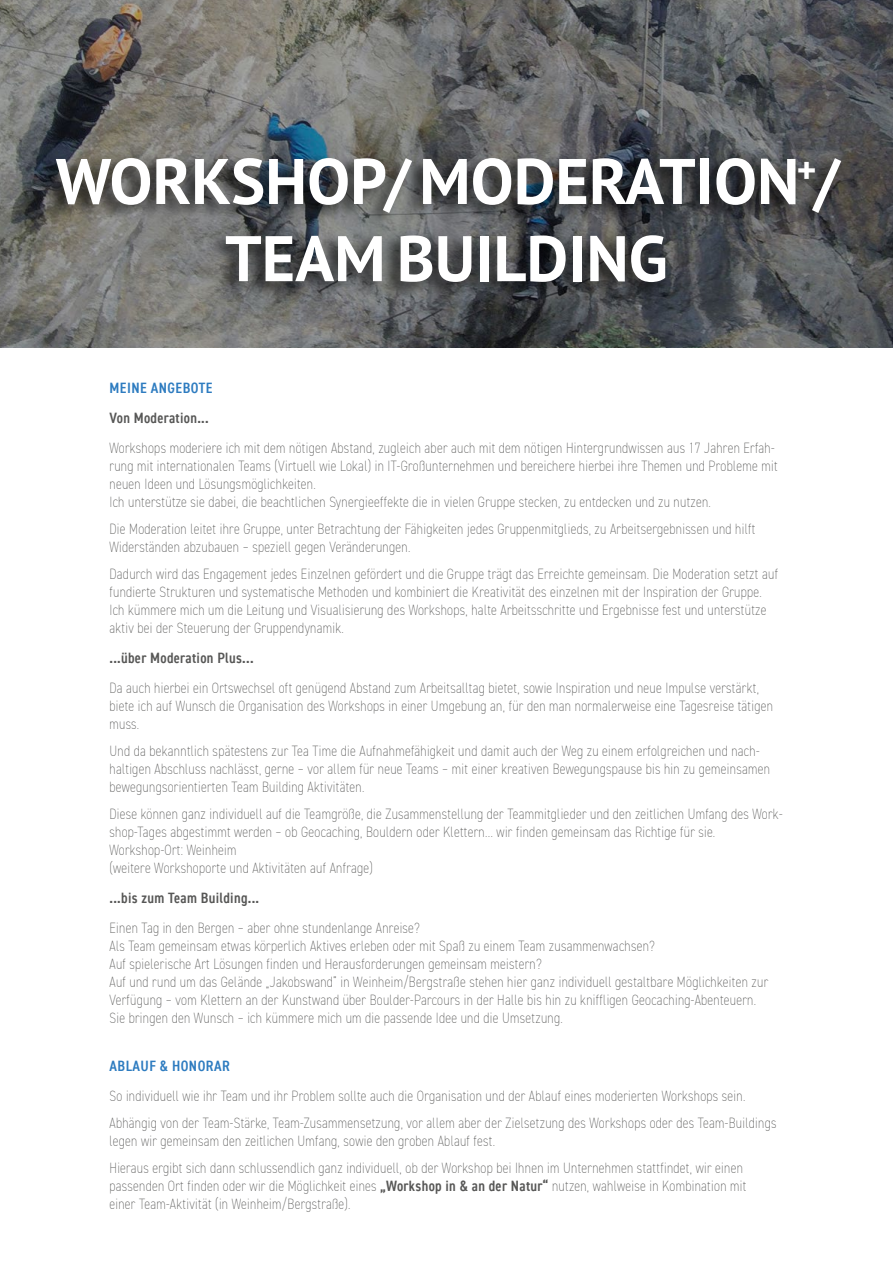
<style>
.page{position:relative;width:893px;height:1263px;background:#fff}
.page>*{position:absolute;margin:0;border:0;box-sizing:border-box;transform-origin:0 0}
.t1{font:700 64.35px/77.1px "PT Sans";color:#fff;text-align:center}
.t2{font:200 condensed 15px/18px "DIN2014";letter-spacing:.02em;color:#575756}
.t3{font:600 condensed 15px "DIN2014";letter-spacing:.02em;color:#575756}
.t4{font:600 condensed 15px "DIN2014";letter-spacing:.03em;color:#2e7cc0}
.s1{font-weight:600}
</style>
<div class="page">
<img style="left:0;top:0;width:893px;height:348px">
<div style="left:35px;top:152px;width:808px;height:148px;background:#000;opacity:.75"></div>
<h1 class="t1" style="left:56px;top:142px;width:785px">WORKSHOP/ MODERATION<sup>+</sup>/<br>TEAM BUILDING</h1>
<p class="t4" style="left:110px;top:378px;width:105px">MEINE ANGEBOTE</p>
<p class="t3" style="left:109px;top:408px;width:101px">Von Moderation...</p>
<p class="t2" style="left:109px;top:439px;width:670px">Workshops moderiere ich mit dem nötigen Abstand, zugleich aber auch mit dem nötigen Hintergrundwissen aus 17 Jahren Erfah&shy;rung mit internationalen Teams (Virtuell wie Lokal) in IT-Großunternehmen und bereichere hierbei ihre Themen und Probleme mit neuen Ideen und Lösungsmöglichkeiten.<br>Ich unterstütze sie dabei, die beachtlichen Synergieeffekte die in vielen Gruppe stecken, zu entdecken und zu nutzen.</p>
<p class="t2" style="left:109px;top:520px;width:647px">Die Moderation leitet ihre Gruppe, unter Betrachtung der Fähigkeiten jedes Gruppenmitglieds, zu Arbeitsergebnissen und hilft<br>Widerständen abzubauen – speziell gegen Veränderungen.</p>
<p class="t2" style="left:109px;top:565px;width:670px">Dadurch wird das Engagement jedes Einzelnen gefördert und die Gruppe trägt das Erreichte gemeinsam. Die Moderation setzt auf fundierte Strukturen und systematische Methoden und kombiniert die Kreativität des einzelnen mit der Inspiration der Gruppe.<br>Ich kümmere mich um die Leitung und Visualisierung des Workshops, halte Arbeitsschritte und Ergebnisse fest und unterstütze aktiv bei der Steuerung der Gruppendynamik.</p>
<p class="t3" style="left:109px;top:648px;width:146px">...über Moderation Plus...</p>
<p class="t2" style="left:109px;top:679px;width:665px">Da auch hierbei ein Ortswechsel oft genügend Abstand zum Arbeitsalltag bietet, sowie Inspiration und neue Impulse verstärkt, biete ich auf Wunsch die Organisation des Workshops in einer Umgebung an, für den man normalerweise eine Tagesreise tätigen muss.</p>
<p class="t2" style="left:109px;top:742px;width:662px">Und da bekanntlich spätestens zur Tea Time die Aufnahmefähigkeit und damit auch der Weg zu einem erfolgreichen und nach&shy;haltigen Abschluss nachlässt, gerne – vor allem für neue Teams – mit einer kreativen Bewegungspause bis hin zu gemeinsamen bewegungsorientierten Team Building Aktivitäten.</p>
<p class="t2" style="left:109px;top:805px;width:675px">Diese können ganz individuell auf die Teamgröße, die Zusammenstellung der Teammitglieder und den zeitlichen Umfang des Work&shy;shop-Tages abgestimmt werden – ob Geocaching, Bouldern oder Klettern… wir finden gemeinsam das Richtige für sie.<br>Workshop-Ort: Weinheim<br>(weitere Workshoporte und Aktivitäten auf Anfrage)</p>
<p class="t3" style="left:109px;top:888px;width:151px">...bis zum Team Building...</p>
<p class="t2" style="left:109px;top:919px;width:660px">Einen Tag in den Bergen – aber ohne stundenlange Anreise?<br>Als Team gemeinsam etwas körperlich Aktives erleben oder mit Spaß zu einem Team zusammenwachsen?<br>Auf spielerische Art Lösungen finden und Herausforderungen gemeinsam meistern?<br>Auf und rund um das Gelände „Jakobswand“ in Weinheim/Bergstraße stehen hier ganz individuell gestaltbare Möglichkeiten zur Verfügung – vom Klettern an der Kunstwand über Boulder-Parcours in der Halle bis hin zu kniffligen Geocaching-Abenteuern.<br>Sie bringen den Wunsch – ich kümmere mich um die passende Idee und die Umsetzung.</p>
<p class="t4" style="left:110px;top:1056px;width:122px">ABLAUF &amp; HONORAR</p>
<p class="t2" style="left:109px;top:1082px;width:668px;line-height:27px">So individuell wie ihr Team und ihr Problem sollte auch die Organisation und der Ablauf eines moderierten Workshops sein.<br>Abhängig von der Team-Stärke, Team-Zusammensetzung, vor allem aber der Zielsetzung des Workshops oder des Team-Buildings</p>
<p class="t2" style="left:109px;top:1127px;width:635px;line-height:27px">legen wir gemeinsam den zeitlichen Umfang, sowie den groben Ablauf fest.<br>Hieraus ergibt sich dann schlussendlich ganz individuell, ob der Workshop bei Ihnen im Unternehmen stattfindet, wir einen</p>
<p class="t2" style="left:109px;top:1177px;width:638px">passenden Ort finden oder wir die Möglichkeit eines <span class="s1">„Workshop in &amp; an der Natur“</span> nutzen, wahlweise in Kombination mit einer Team-Aktivität (in Weinheim/Bergstraße).</p>
</div>
